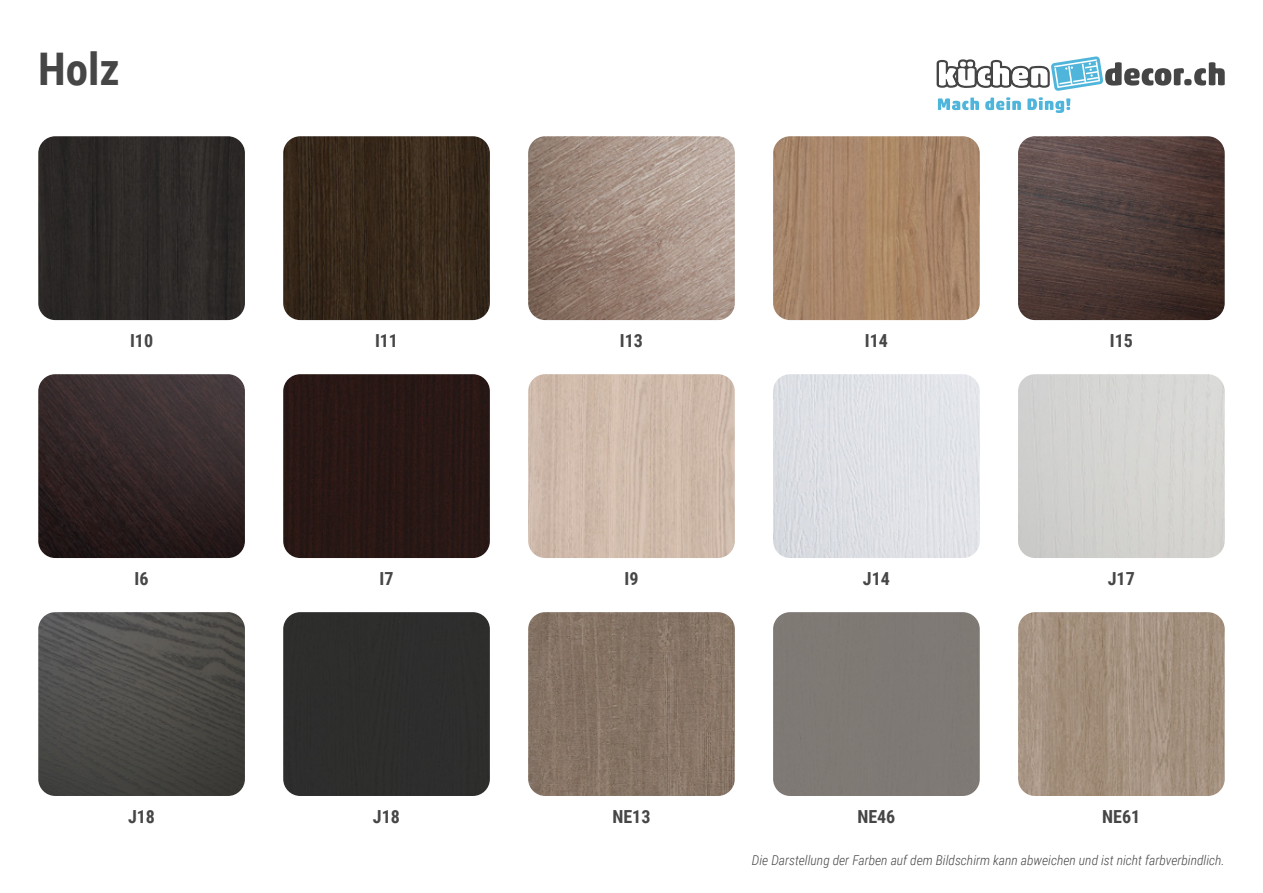
<style>
.page{position:relative;width:1263px;height:893px;background:#fff}
.page>*{position:absolute;margin:0;border:0;box-sizing:border-box;transform-origin:0 0}
.t1{font:700 45px "Roboto Condensed";color:#464646}
.t2{font:700 18px "Roboto Condensed";color:#464646}
.t3{font:italic 300 13.5px "Roboto Condensed";color:#464646}
</style>
<div class="page">
<div style="left:1184px;top:79px;width:7px;height:6px;background:#454545;border-radius:50%"></div>
<svg style="left:1194px;top:62px;width:31px;height:24px"></svg>
<svg style="left:938px;top:98px;width:41px;height:12px"></svg>
<svg style="left:985px;top:97px;width:36px;height:13px"></svg>
<svg style="left:1027px;top:97px;width:43px;height:16px"></svg>
<svg style="left:936px;top:56px;width:248px;height:35px"></svg>
<img style="left:38px;top:136px;width:207px;height:184px">
<img style="left:283px;top:136px;width:207px;height:184px">
<img style="left:528px;top:136px;width:207px;height:184px">
<img style="left:773px;top:136px;width:207px;height:184px">
<img style="left:1018px;top:136px;width:207px;height:184px">
<img style="left:38px;top:374px;width:207px;height:184px">
<div style="left:283px;top:374px;width:207px;height:184px;background:#291815"></div>
<img style="left:528px;top:374px;width:207px;height:184px">
<img style="left:773px;top:374px;width:207px;height:184px">
<div style="left:1018px;top:374px;width:207px;height:184px;background:#d3d3d0"></div>
<img style="left:38px;top:612px;width:207px;height:184px">
<div style="left:283px;top:612px;width:207px;height:184px;background:#2d2d2c"></div>
<img style="left:528px;top:612px;width:207px;height:184px">
<div style="left:773px;top:612px;width:207px;height:184px;background:#7e7974"></div>
<img style="left:1018px;top:612px;width:207px;height:184px">
<h1 class="t1" style="left:38px;top:38px;width:83px">Holz</h1>
<h2 class="t2" style="left:130px;top:328px;width:25px">I10</h2>
<h2 class="t2" style="left:375px;top:328px;width:25px">I11</h2>
<h2 class="t2" style="left:620px;top:328px;width:25px">I13</h2>
<h2 class="t2" style="left:865px;top:328px;width:25px">I14</h2>
<h2 class="t2" style="left:1110px;top:328px;width:25px">I15</h2>
<h2 class="t2" style="left:135px;top:566px;width:15px">I6</h2>
<h2 class="t2" style="left:379px;top:566px;width:15px">I7</h2>
<h2 class="t2" style="left:624px;top:566px;width:15px">I9</h2>
<h2 class="t2" style="left:863px;top:566px;width:29px">J14</h2>
<h2 class="t2" style="left:1108px;top:566px;width:29px">J17</h2>
<h2 class="t2" style="left:128px;top:804px;width:29px">J18</h2>
<h2 class="t2" style="left:373px;top:804px;width:29px">J18</h2>
<h2 class="t2" style="left:612px;top:804px;width:40px">NE13</h2>
<h2 class="t2" style="left:857px;top:804px;width:40px">NE46</h2>
<h2 class="t2" style="left:1102px;top:804px;width:40px">NE61</h2>
<p class="t3" style="left:752px;top:851px;width:474px">Die Darstellung der Farben auf dem Bildschirm kann abweichen und ist nicht farbverbindlich.</p>
</div>
